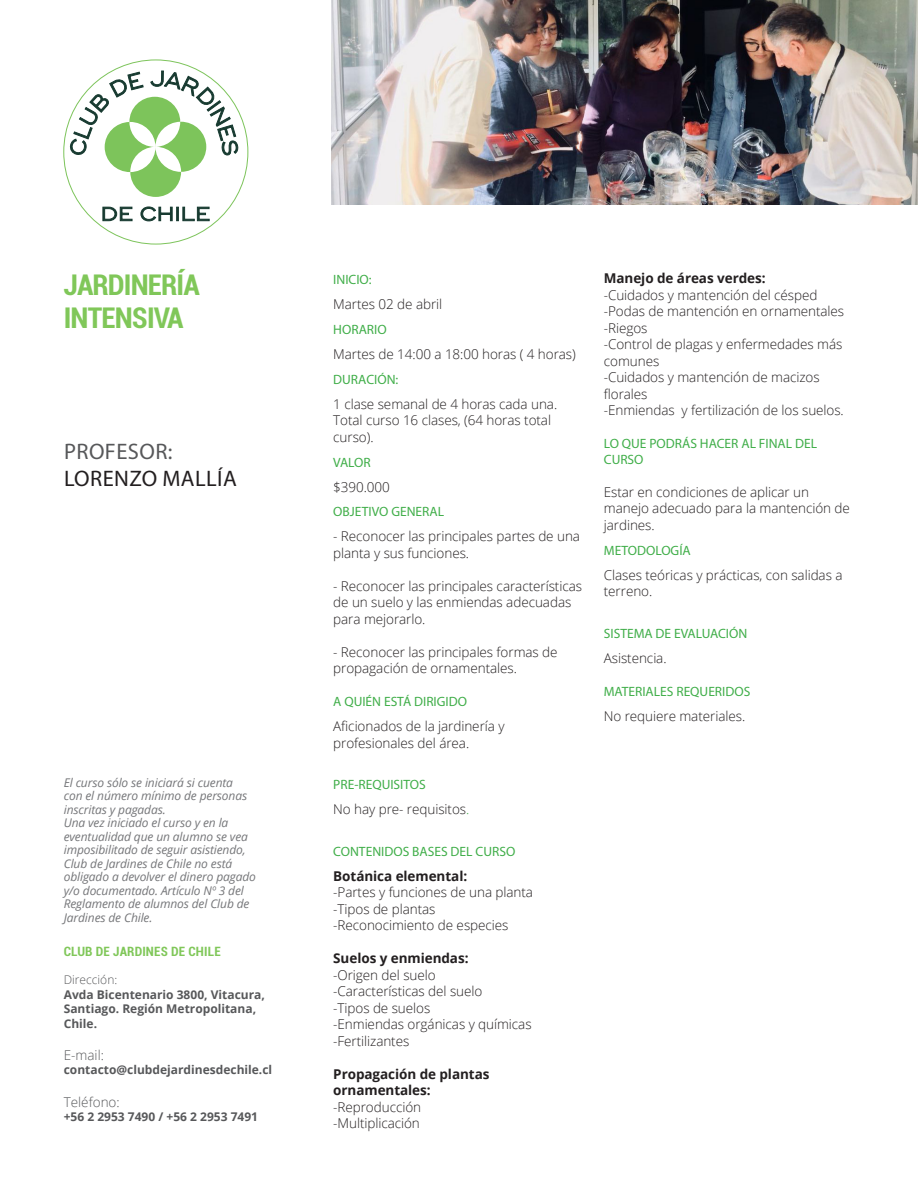
<style>
.page{position:relative;width:918px;height:1188px;background:#fff}
.page>*{position:absolute;margin:0;border:0;box-sizing:border-box;transform-origin:0 0}
.t1{font:700 condensed 30px/33px "Roboto";letter-spacing:-.03em;color:#80c759}
.t2{font:22.5px/27px "Myriad Pro";letter-spacing:.02em;color:#231f20}
.t3{font:300 13.5px/16.5px "Open Sans";letter-spacing:-.005em;color:#231f20}
.t4{font:13.5px/16.2px "Myriad Pro";color:#40ae49}
.t5{font:700 13.5px/16.5px "Open Sans";letter-spacing:-.005em;color:#231f20}
.t6{font:700 condensed 13.5px "Roboto";letter-spacing:.01em;color:#80c759}
.t7{font:300 13.5px "Open Sans";color:#57585a}
.t8{font:italic 12px/13.5px "Open Sans";letter-spacing:-.01em;color:#757679}
.t9{font:700 12px/14.4px "Open Sans";color:#57585a}
.s1{color:#40ae49}
.s2{color:#57585a}
.s3{font-weight:300}
</style>
<div class="page">
<img style="left:332px;top:0;width:586px;height:204px">
<svg style="left:70px;top:71px;width:168px;height:126px"></svg>
<svg style="left:103px;top:207px;width:29px;height:14px"></svg>
<svg style="left:141px;top:207px;width:68px;height:14px"></svg>
<p class="t1" style="left:64px;top:268px;width:138px">JARDINERÍA<br>INTENSIVA</p>
<p class="t4" style="left:333px;top:271px;width:40px">INICIO:</p>
<p class="t3" style="left:333px;top:295px;width:111px">Martes 02 de abril</p>
<p class="t4" style="left:333px;top:321px;width:55px">HORARIO</p>
<p class="t3" style="left:333px;top:345px;width:244px">Martes de 14:00 a 18:00 horas ( 4 horas)</p>
<p class="t4" style="left:333px;top:371px;width:67px">DURACIÓN:</p>
<p class="t3" style="left:333px;top:395px;width:225px">1 clase semanal de 4 horas cada una.<br>Total curso 16 clases, (64 horas total curso).</p>
<p class="t4" style="left:333px;top:454px;width:39px">VALOR</p>
<p class="t3" style="left:333px;top:478px;width:58px">$390.000</p>
<p class="t4" style="left:333px;top:504px;width:112px">OBJETIVO GENERAL</p>
<p class="t3" style="left:333px;top:528px;width:248px">- Reconocer las principales partes de una planta y sus funciones.</p>
<p class="t3" style="left:333px;top:577px;width:250px">- Reconocer las principales características de un suelo y las enmiendas adecuadas para mejorarlo.</p>
<p class="t3" style="left:333px;top:643px;width:226px">- Reconocer las principales formas de propagación de ornamentales.</p>
<p class="t4" style="left:333px;top:693px;width:135px">A QUIÉN ESTÁ DIRIGIDO</p>
<p class="t3" style="left:333px;top:718px;width:173px">Aficionados de la jardinería y profesionales del área.</p>
<p class="t4" style="left:333px;top:776px;width:94px">PRE-REQUISITOS</p>
<p class="t3" style="left:333px;top:801px;width:138px">No hay pre- requisitos<span class="s1">.</span></p>
<p class="t4" style="left:333px;top:843px;width:184px">CONTENIDOS BASES DEL CURSO</p>
<p class="t5" style="left:333px;top:867px;width:135px">Botánica elemental:</p>
<p class="t3" style="left:333px;top:884px;width:201px">-Partes y funciones de una planta</p>
<p class="t3" style="left:333px;top:900px;width:104px">-Tipos de plantas</p>
<p class="t3" style="left:333px;top:917px;width:177px">-Reconocimiento de especies</p>
<p class="t5" style="left:333px;top:950px;width:137px">Suelos y enmiendas:</p>
<p class="t3" style="left:333px;top:966px;width:104px">-Origen del suelo</p>
<p class="t3" style="left:333px;top:983px;width:151px">-Características del suelo</p>
<p class="t3" style="left:333px;top:999px;width:99px">-Tipos de suelos</p>
<p class="t3" style="left:333px;top:1016px;width:200px">-Enmiendas orgánicas y químicas</p>
<p class="t3" style="left:333px;top:1032px;width:78px">-Fertilizantes</p>
<p class="t5" style="left:333px;top:1065px;width:158px">Propagación de plantas ornamentales:</p>
<p class="t3" style="left:333px;top:1098px;width:89px">-Reproducción</p>
<p class="t3" style="left:333px;top:1115px;width:88px">-Multiplicación</p>
<p class="t2" style="left:64px;top:437px;width:174px"><span class="s2">PROFESOR:<br></span>LORENZO MALLÍA</p>
<p class="t8" style="left:64px;top:775px;width:185px">El curso sólo se iniciará si cuenta con el número mínimo de personas inscritas y pagadas.</p>
<p class="t8" style="left:64px;top:816px;width:194px">Una vez iniciado el curso y en la eventualidad que un alumno se vea imposibilitado de seguir asistiendo,<br>Club de Jardines de Chile no está obligado a devolver el dinero pagado y/o documentado. Artículo Nº 3 del<br>Reglamento de alumnos del Club de<br>Jardines de Chile.</p>
<p class="t6" style="left:64px;top:942px;width:159px">CLUB DE JARDINES DE CHILE</p>
<p class="t9" style="left:64px;top:973px;width:203px"><span class="s3">Dirección:<br></span>Avda Bicentenario 3800, Vitacura,<br>Santiago. Región Metropolitana,<br>Chile.</p>
<p class="t7" style="left:64px;top:1046px;width:42px">E-mail:</p>
<p class="t9" style="left:64px;top:1063px;width:210px">contacto@clubdejardinesdechile.cl</p>
<p class="t7" style="left:64px;top:1093px;width:57px">Teléfono:</p>
<p class="t9" style="left:64px;top:1109px;width:196px">+56 2 2953 7490 / +56 2 2953 7491</p>
<p class="t5" style="left:604px;top:270px;width:163px">Manejo de áreas verdes:</p>
<p class="t3" style="left:604px;top:286px;width:215px">-Cuidados y mantención del césped</p>
<p class="t3" style="left:604px;top:303px;width:242px">-Podas de mantención en ornamentales</p>
<p class="t3" style="left:604px;top:319px;width:45px">-Riegos</p>
<p class="t3" style="left:604px;top:336px;width:240px">-Control de plagas y enfermedades más comunes</p>
<p class="t3" style="left:604px;top:369px;width:217px">-Cuidados y mantención de macizos florales</p>
<p class="t3" style="left:604px;top:402px;width:242px">-Enmiendas y fertilización de los suelos.</p>
<p class="t4" style="left:604px;top:435px;width:215px">LO QUE PODRÁS HACER AL FINAL DEL<br>CURSO</p>
<p class="t3" style="left:604px;top:483px;width:248px">Estar en condiciones de aplicar un manejo adecuado para la mantención de jardines.</p>
<p class="t4" style="left:604px;top:542px;width:89px">METODOLOGÍA</p>
<p class="t3" style="left:604px;top:566px;width:240px">Clases teóricas y prácticas, con salidas a terreno.</p>
<p class="t4" style="left:604px;top:625px;width:145px">SISTEMA DE EVALUACIÓN</p>
<p class="t3" style="left:604px;top:649px;width:64px">Asistencia.</p>
<p class="t4" style="left:604px;top:683px;width:148px">MATERIALES REQUERIDOS</p>
<p class="t3" style="left:604px;top:707px;width:143px">No requiere materiales.</p>
</div>
